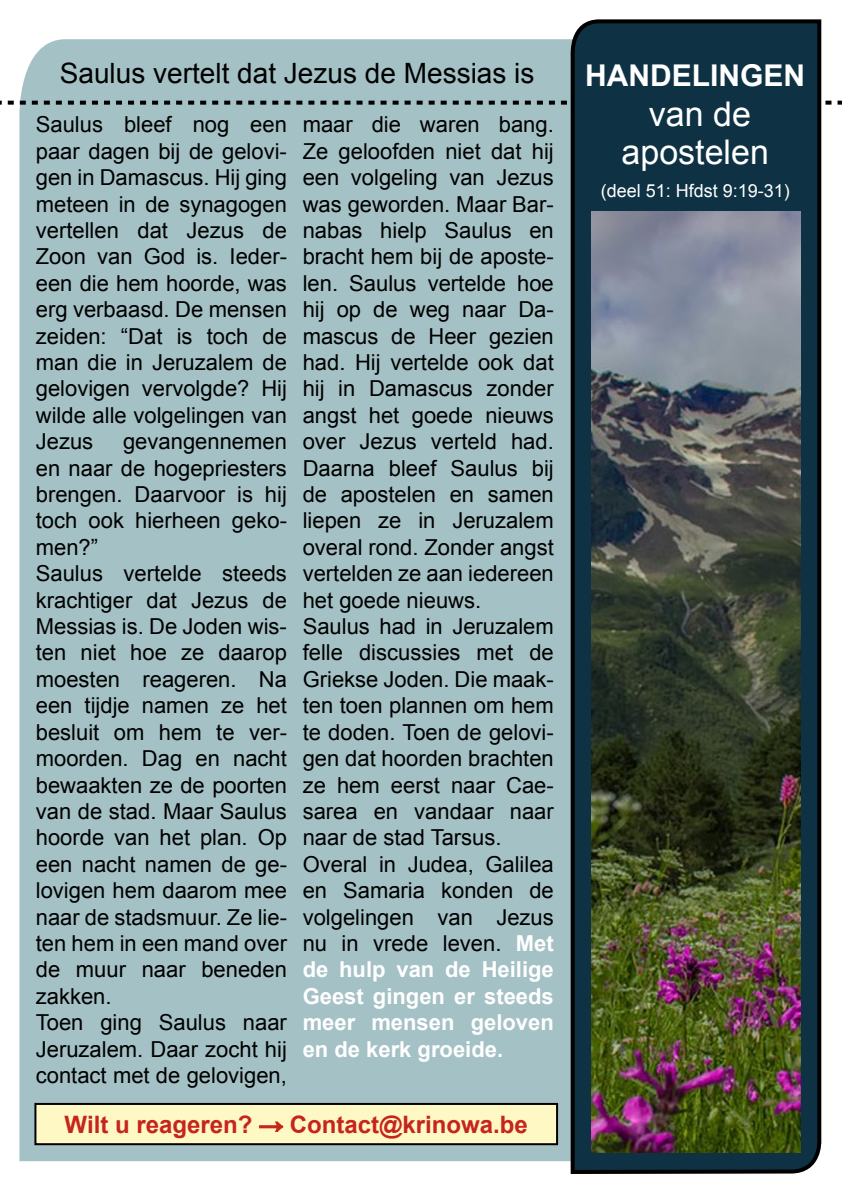
<style>
.page{position:relative;width:842px;height:1191px;background:#fff}
.page>*{position:absolute;margin:0;border:0;box-sizing:border-box;transform-origin:0 0}
.t1{font:34px/38px "Arial";color:#fff;text-align:center}
.t2{font:700 30px "Arial";color:#fff}
.t3{font:28px "Arial";color:#000}
.t4{font:700 24px "Arial";color:#c6241d}
.t5{font:22px/26.4px "Arial";color:#000}
.t6{font:18px "Arial";color:#fff}
.s1{font-weight:700;color:#fff}
</style>
<div class="page">
<div style="left:19px;top:39px;width:550px;height:1122px;background:#a4c1c5"></div>
<svg style="left:0;top:101px;width:842px;height:4px;background:#5c6b6d"></svg>
<svg style="left:569px;top:19px;width:254px;height:1155px;background:#153442"></svg>
<div style="left:35px;top:1104px;width:522px;height:40px;background:#fef8c5"></div>
<svg style="left:259px;top:1121px;width:25px;height:11px"></svg>
<div style="left:34px;top:1103px;width:524px;height:42px;border:2px solid #000"></div>
<img style="left:591px;top:211px;width:210px;height:941px">
<p class="t3" style="left:60px;top:55px;width:476px">Saulus vertelt dat Jezus de Messias is</p>
<h2 class="t2" style="left:585px;top:56px;width:221px">HANDELINGEN</h2>
<h1 class="t1" style="left:621px;top:95px;width:149px">van de apostelen</h1>
<p class="t5" style="left:36px;top:112px;width:253px;text-align:justify">Saulus bleef nog een paar dagen bij de gelovi&shy;gen in Damascus. Hij ging meteen in de synagogen vertellen dat Jezus de Zoon van God is. Ieder&shy;een die hem hoorde, was erg verbaasd. De mensen zeiden: “Dat is toch de man die in Jeruzalem de gelovigen vervolgde? Hij wilde alle volgelingen van Jezus</p>
<p class="t5" style="left:303px;top:112px;width:253px">maar die waren bang.<br>Ze geloofden niet dat hij een volgeling van Jezus was geworden. Maar Bar&shy;nabas hielp Saulus en bracht hem bij de aposte&shy;len. Saulus vertelde hoe hij op de weg naar Da&shy;mascus de Heer gezien had. Hij vertelde ook dat hij in Damascus zonder angst het goede nieuws over Jezus verteld had.<br>Daarna bleef Saulus bij de apostelen en samen liepen ze in Jeruzalem overal rond. Zonder angst vertelden ze aan iedereen het goede nieuws.<br>Saulus had in Jeruzalem felle discussies met de<br>Griekse Joden. Die maak&shy;ten toen plannen om hem te doden. Toen de gelovi&shy;gen dat hoorden brachten ze hem eerst naar Cae&shy;sarea en vandaar naar naar de stad Tarsus.<br>Overal in Judea, Galilea en Samaria konden de volgelingen van Jezus nu in vrede leven. <span class="s1">Met de hulp van de Heilige<br>Geest gingen er steeds meer mensen geloven en de kerk groeide.</span></p>
<p class="t6" style="left:601px;top:178px;width:191px">(deel 51: Hfdst 9:19-31)</p>
<p class="t5" style="left:36px;top:428px;width:253px;text-indent:87px">gevangennemen en naar de hogepriesters brengen. Daarvoor is hij toch ook hierheen geko&shy;men?”<br>Saulus vertelde steeds krachtiger dat Jezus de<br>Messias is. De Joden wis&shy;ten niet hoe ze daarop moesten reageren. Na een tijdje namen ze het besluit om hem te ver&shy;moorden. Dag en nacht bewaakten ze de poorten van de stad. Maar Saulus hoorde van het plan. Op een nacht namen de ge&shy;lovigen hem daarom mee naar de stadsmuur. Ze lie&shy;ten hem in een mand over de muur naar beneden zakken.<br>Toen ging Saulus naar<br>Jeruzalem. Daar zocht hij contact met de gelovigen,</p>
<p class="t4" style="left:65px;top:1108px;width:465px">Wilt u reageren? → Contact@krinowa.be</p>
</div>
